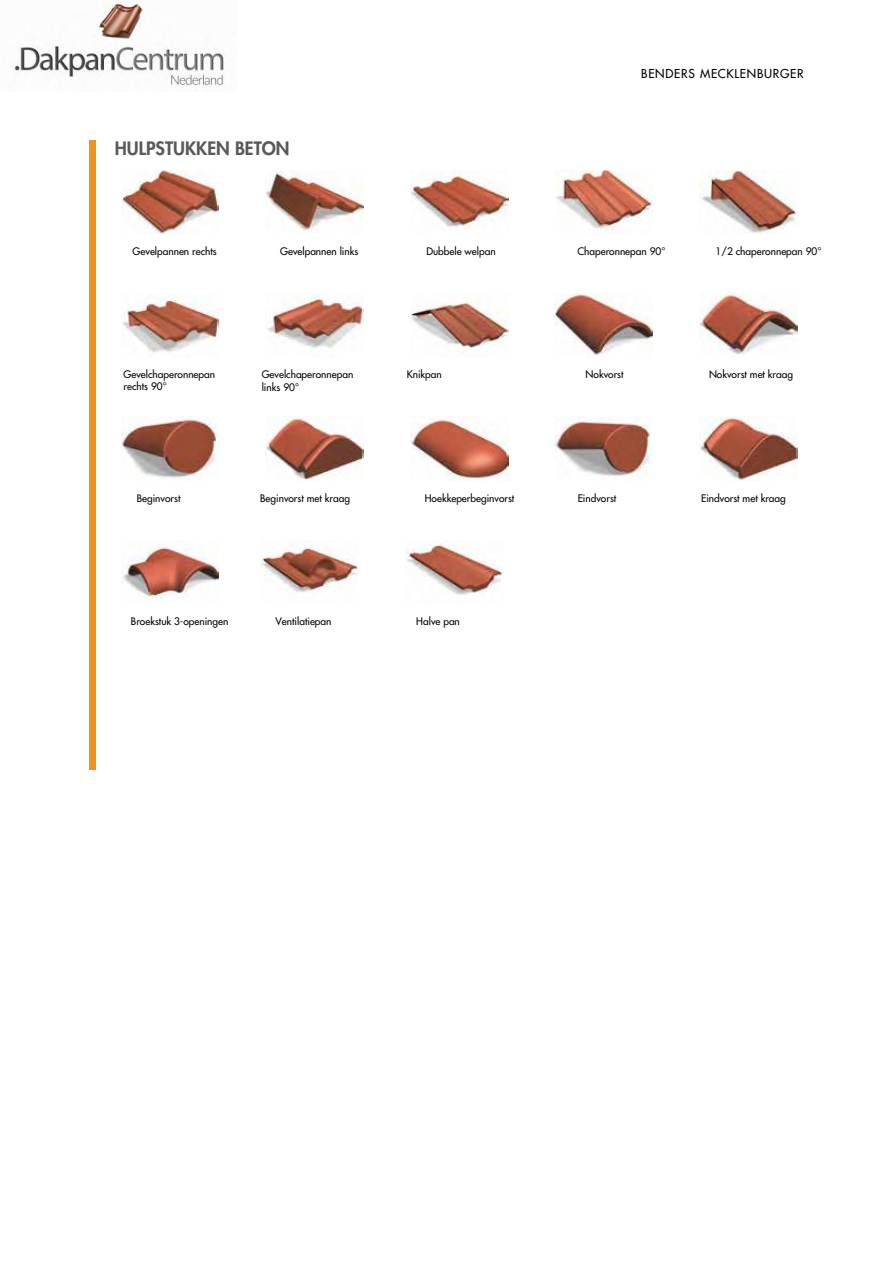
<style>
.page{position:relative;width:893px;height:1263px;background:#fff}
.page>*{position:absolute;margin:0;border:0;box-sizing:border-box;transform-origin:0 0}
.t1{font:800 18px "Futura Std";color:#595959}
.t2{font:500 12px "Futura Std";letter-spacing:.06em;color:#000}
.t3{font:500 10.2px "Futura Std";color:#000}
</style>
<div class="page">
<img style="left:555px;top:293px;width:98px;height:62px">
<img style="left:410px;top:299px;width:98px;height:55px">
<img style="left:267px;top:295px;width:97px;height:54px">
<img style="left:121px;top:298px;width:98px;height:55px">
<img style="left:699px;top:170px;width:98px;height:63px">
<img style="left:556px;top:170px;width:97px;height:60px">
<img style="left:410px;top:173px;width:98px;height:55px">
<img style="left:121px;top:170px;width:98px;height:64px">
<img style="left:266px;top:170px;width:98px;height:61px">
<div style="left:89px;top:140px;width:7px;height:630px;background:#f0931a"></div>
<img style="left:699px;top:293px;width:98px;height:62px">
<img style="left:121px;top:418px;width:98px;height:62px">
<img style="left:266px;top:417px;width:98px;height:63px">
<img style="left:410px;top:417px;width:98px;height:63px">
<img style="left:555px;top:417px;width:98px;height:60px">
<img style="left:699px;top:417px;width:98px;height:63px">
<img style="left:122px;top:547px;width:97px;height:52px">
<img style="left:261px;top:541px;width:97px;height:52px">
<img style="left:405px;top:540px;width:98px;height:55px">
<img style="left:14px;top:1px;width:210px;height:85px">
<h1 class="t1" style="left:115px;top:141px;width:176px">HULPSTUKKEN BETON</h1>
<p class="t2" style="left:641px;top:67px;width:164px">BENDERS MECKLENBURGER</p>
<p class="t3" style="left:133px;top:246px;width:86px">Gevelpannen rechts</p>
<p class="t3" style="left:280px;top:246px;width:80px">Gevelpannen links</p>
<p class="t3" style="left:426px;top:246px;width:71px">Dubbele welpan</p>
<p class="t3" style="left:577px;top:246px;width:89px">Chaperonnepan 90°</p>
<p class="t3" style="left:716px;top:246px;width:107px">1/2 chaperonnepan 90°</p>
<p class="t3" style="left:124px;top:369px;width:93px">Gevelchaperonnepan</p>
<p class="t3" style="left:124px;top:381px;width:45px">rechts 90°</p>
<p class="t3" style="left:262px;top:369px;width:93px">Gevelchaperonnepan</p>
<p class="t3" style="left:407px;top:369px;width:37px">Knikpan</p>
<p class="t3" style="left:586px;top:369px;width:39px">Nokvorst</p>
<p class="t3" style="left:709px;top:369px;width:86px">Nokvorst met kraag</p>
<p class="t3" style="left:262px;top:382px;width:39px">links 90°</p>
<p class="t3" style="left:137px;top:493px;width:45px">Beginvorst</p>
<p class="t3" style="left:260px;top:493px;width:91px">Beginvorst met kraag</p>
<p class="t3" style="left:425px;top:493px;width:91px">Hoekkeperbeginvorst</p>
<p class="t3" style="left:578px;top:493px;width:40px">Eindvorst</p>
<p class="t3" style="left:701px;top:493px;width:86px">Eindvorst met kraag</p>
<p class="t3" style="left:131px;top:616px;width:99px">Broekstuk 3-openingen</p>
<p class="t3" style="left:275px;top:616px;width:58px">Ventilatiepan</p>
<p class="t3" style="left:416px;top:616px;width:45px">Halve pan</p>
</div>
